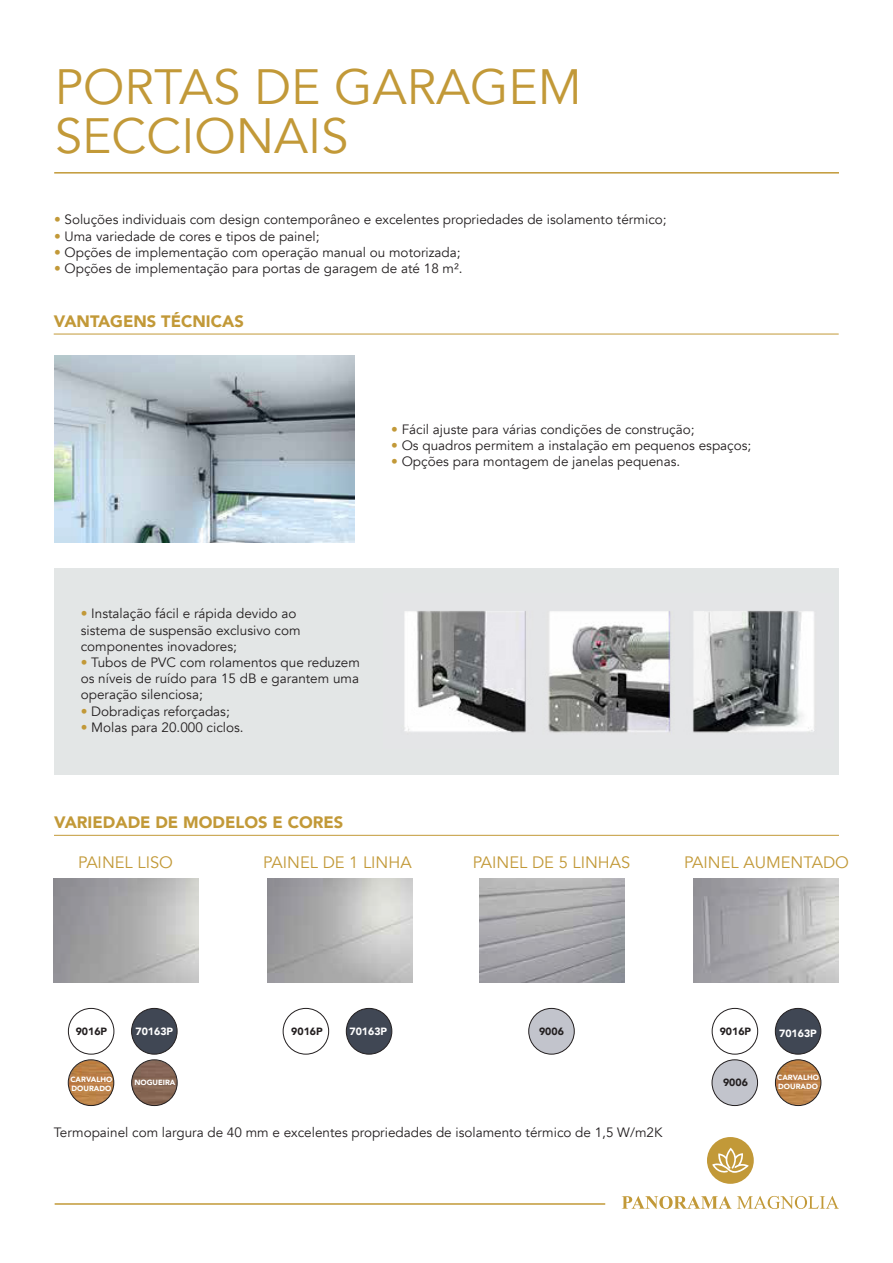
<style>
.page{position:relative;width:893px;height:1263px;background:#fff}
.page>*{position:absolute;margin:0;border:0;box-sizing:border-box;transform-origin:0 0}
.t1{font:49.5px "Avenir";color:#c29938}
.t2{font:16.5px "Avenir";color:#c29938}
.t3{font:900 16.5px "Avenir";color:#c29938}
.t4{font:13.5px/16.2px "Avenir";color:#231f20}
.t5{font:900 10.5px "Avenir";color:#231f20}
.t6{font:900 10.5px "Avenir";color:#fff}
.t7{font:900 7.5px/9px "Avenir";color:#fff}
.s1{color:#c29938}
</style>
<div class="page">
<img style="left:775px;top:1060px;width:46px;height:45px;border-radius:23px">
<div style="left:54px;top:568px;width:785px;height:206px;background:#e3e6e6"></div>
<img style="left:404px;top:611px;width:410px;height:122px">
<hr style="left:54px;top:172px;width:785px;height:2px;background:#c29938">
<hr style="left:55px;top:1203px;width:550px;height:2px;background:#c29938">
<svg style="left:622px;top:1196px;width:217px;height:13px"></svg>
<svg style="left:707px;top:1137px;width:47px;height:47px"></svg>
<img style="left:54px;top:356px;width:300px;height:186px">
<hr style="left:54px;top:334px;width:785px;height:1px;background:#c29938">
<hr style="left:54px;top:835px;width:785px;height:1px;background:#c29938">
<img style="left:480px;top:879px;width:145px;height:103px">
<img style="left:694px;top:879px;width:145px;height:103px">
<div style="left:68px;top:1008px;width:46px;height:46px;border:1px solid #231f20;border-radius:50%"></div>
<div style="left:132px;top:1008px;width:45px;height:46px;background:#404754;border-radius:50%"></div>
<div style="left:131px;top:1008px;width:46px;height:46px;border:1px solid #231f20;border-radius:50%"></div>
<img style="left:68px;top:1060px;width:46px;height:46px;border-radius:23px">
<img style="left:132px;top:1060px;width:45px;height:46px;border-radius:23px">
<div style="left:68px;top:1059px;width:46px;height:47px;border:1px solid #231f20;border-radius:50%"></div>
<div style="left:131px;top:1059px;width:46px;height:47px;border:1px solid #231f20;border-radius:50%"></div>
<div style="left:283px;top:1008px;width:46px;height:46px;border:1px solid #231f20;border-radius:50%"></div>
<div style="left:346px;top:1008px;width:46px;height:46px;background:#404754;border-radius:50%"></div>
<div style="left:346px;top:1008px;width:46px;height:46px;border:1px solid #231f20;border-radius:50%"></div>
<div style="left:529px;top:1008px;width:45px;height:46px;background:#c2c4cc;border-radius:50%"></div>
<div style="left:528px;top:1008px;width:47px;height:46px;border:1px solid #231f20;border-radius:50%"></div>
<div style="left:712px;top:1008px;width:46px;height:46px;border:1px solid #231f20;border-radius:50%"></div>
<div style="left:775px;top:1008px;width:46px;height:46px;background:#404754;border-radius:50%"></div>
<div style="left:775px;top:1008px;width:46px;height:46px;border:1px solid #231f20;border-radius:50%"></div>
<div style="left:712px;top:1060px;width:46px;height:45px;background:#c2c4cc;border-radius:50%"></div>
<div style="left:712px;top:1059px;width:46px;height:47px;border:1px solid #231f20;border-radius:50%"></div>
<div style="left:775px;top:1059px;width:46px;height:47px;border:1px solid #231f20;border-radius:50%"></div>
<p class="t1" style="left:55px;top:57px;width:529px">PORTAS DE GARAGEM</p>
<p class="t1" style="left:55px;top:106px;width:295px">SECCIONAIS</p>
<p class="t4" style="left:54px;top:212px;width:614px"><span class="s1">•</span> Soluções individuais com design contemporâneo e excelentes propriedades de isolamento térmico;</p>
<p class="t4" style="left:54px;top:228px;width:267px"><span class="s1">•</span> Uma variedade de cores e tipos de painel;</p>
<p class="t4" style="left:54px;top:244px;width:408px"><span class="s1">•</span> Opções de implementação com operação manual ou motorizada;</p>
<p class="t4" style="left:54px;top:260px;width:410px"><span class="s1">•</span> Opções de implementação para portas de garagem de até 18 m².</p>
<p class="t3" style="left:54px;top:307px;width:192px">VANTAGENS TÉCNICAS</p>
<p class="t4" style="left:391px;top:421px;width:305px"><span class="s1">•</span> Fácil ajuste para várias condições de construção;</p>
<p class="t4" style="left:391px;top:438px;width:362px"><span class="s1">•</span> Os quadros permitem a instalação em pequenos espaços;</p>
<p class="t4" style="left:391px;top:454px;width:291px"><span class="s1">•</span> Opções para montagem de janelas pequenas.</p>
<p class="t4" style="left:81px;top:606px;width:217px"><span class="s1">•</span> Instalação fácil e rápida devido ao</p>
<p class="t4" style="left:81px;top:622px;width:221px">sistema de suspensão exclusivo com</p>
<p class="t4" style="left:81px;top:638px;width:158px">componentes inovadores;</p>
<p class="t4" style="left:81px;top:654px;width:281px"><span class="s1">•</span> Tubos de PVC com rolamentos que reduzem</p>
<p class="t4" style="left:81px;top:671px;width:280px">os níveis de ruído para 15 dB e garantem uma operação silenciosa;</p>
<p class="t4" style="left:81px;top:703px;width:151px"><span class="s1">•</span> Dobradiças reforçadas;</p>
<p class="t4" style="left:81px;top:719px;width:164px"><span class="s1">•</span> Molas para 20.000 ciclos.</p>
<p class="t3" style="left:54px;top:808px;width:291px">VARIEDADE DE MODELOS E CORES</p>
<p class="t2" style="left:78px;top:852px;width:96px">PAINEL LISO</p>
<p class="t2" style="left:263px;top:852px;width:150px">PAINEL DE 1 LINHA</p>
<p class="t2" style="left:473px;top:852px;width:159px">PAINEL DE 5 LINHAS</p>
<p class="t2" style="left:684px;top:852px;width:166px">PAINEL AUMENTADO</p>
<p class="t5" style="left:76px;top:1023px;width:33px">9016P</p>
<p class="t6" style="left:136px;top:1023px;width:39px">70163P</p>
<p class="t5" style="left:291px;top:1023px;width:33px">9016P</p>
<p class="t6" style="left:350px;top:1023px;width:39px">70163P</p>
<p class="t5" style="left:539px;top:1023px;width:26px">9006</p>
<p class="t5" style="left:720px;top:1023px;width:33px">9016P</p>
<p class="t6" style="left:779px;top:1024px;width:39px">70163P</p>
<p class="t7" style="left:70px;top:1075px;width:43px">CARVALHO<br>DOURADO</p>
<p class="t7" style="left:134px;top:1078px;width:43px">NOGUEIRA</p>
<p class="t4" style="left:54px;top:1124px;width:610px">Termopainel com largura de 40 mm e excelentes propriedades de isolamento térmico de 1,5 W/m2K</p>
<p class="t5" style="left:723px;top:1074px;width:26px">9006</p>
<p class="t7" style="left:777px;top:1073px;width:43px">CARVALHO<br>DOURADO</p>
</div>
